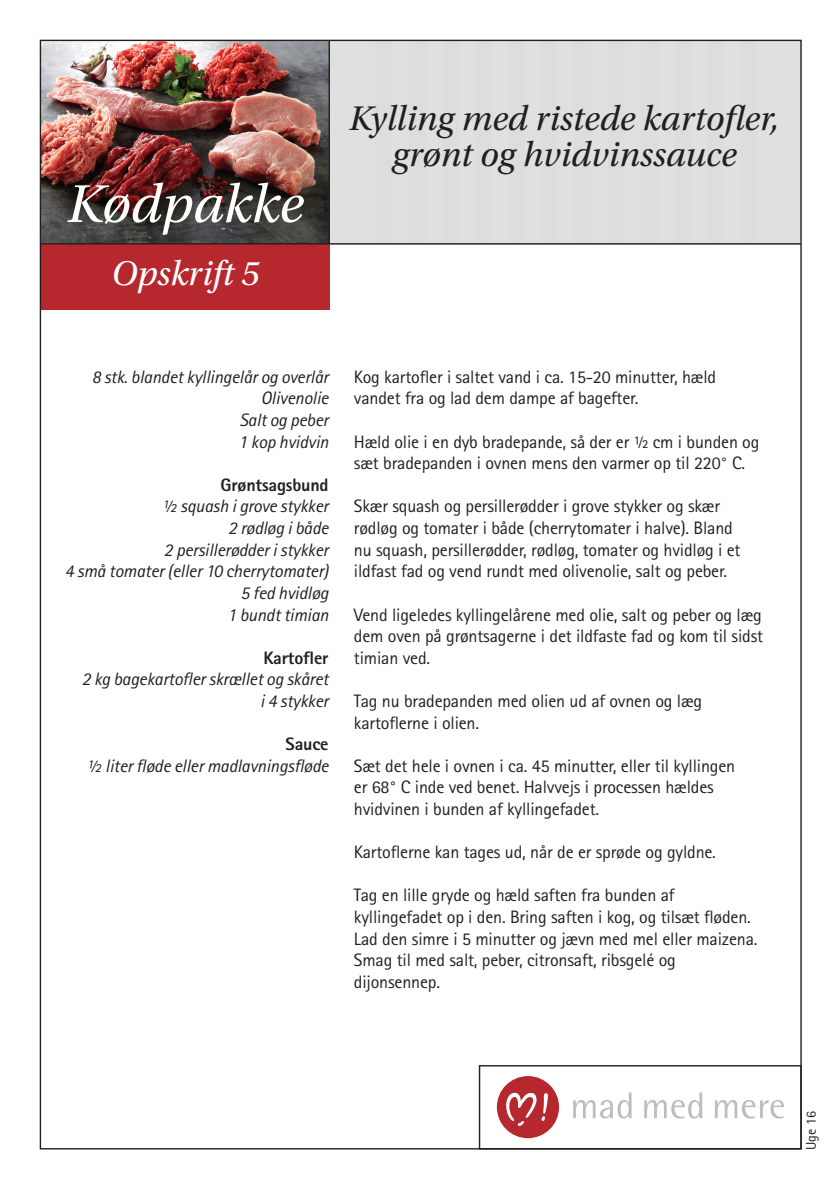
<style>
.page{position:relative;width:840px;height:1191px;background:#fff}
.page>*{position:absolute;margin:0;border:0;box-sizing:border-box;transform-origin:0 0}
.t1{font:italic 56px "Utopia Std";color:#fff}
.t2{font:italic 36px/36px "Utopia Std";color:#231f20;text-align:center}
.t3{font:italic 36px "Utopia Std";color:#fff}
.t4{font:18px/21.6px "Rotis Sans Serif Std";letter-spacing:-.01em;color:#231f20}
.t5{font:italic 18px/21.6px "Rotis Sans Serif Std";letter-spacing:-.01em;color:#231f20;text-align:right}
.t6{font:800 18px "Rotis Sans Serif Std";letter-spacing:-.01em;color:#231f20}
.t7{font:14px "Rotis Sans Serif Std";color:#231f20}
</style>
<div class="page">
<div style="left:496px;top:1076px;width:62px;height:62px;background:#b7282e;border-radius:50%"></div>
<svg style="left:573px;top:1092px;width:58px;height:26px"></svg>
<svg style="left:644px;top:1092px;width:57px;height:26px"></svg>
<svg style="left:715px;top:1100px;width:68px;height:18px"></svg>
<svg style="left:506px;top:1092px;width:41px;height:34px"></svg>
<div style="left:478px;top:1065px;width:323px;height:84px;border:1px solid #231f20"></div>
<div style="left:41px;top:244px;width:289px;height:65px;background:#b7282e"></div>
<img style="left:42px;top:42px;width:286px;height:201px">
<div style="left:329px;top:40px;width:471px;height:204px;background:#e0e0e0"></div>
<hr style="left:41px;top:243px;width:759px;height:1px;background:#231f20">
<hr style="left:328px;top:41px;width:2px;height:203px;background:#231f20">
<h1 class="t1" style="left:67px;top:173px;width:238px">Kødpakke</h1>
<h2 class="t3" style="left:112px;top:254px;width:149px">Opskrift 5</h2>
<h2 class="t2" style="left:349px;top:101px;width:431px">Kylling med ristede kartofler, grønt og hvidvinssauce</h2>
<p class="t5" style="left:92px;top:366px;width:238px">8 stk. blandet kyllingelår og overlår<br>Olivenolie<br>Salt og peber<br>1 kop hvidvin</p>
<p class="t6" style="left:220px;top:473px;width:109px">Grøntsagsbund</p>
<p class="t5" style="left:65px;top:496px;width:265px">½ squash i grove stykker<br>2 rødløg i både<br>2 persillerødder i stykker<br>4 små tomater (eller 10 cherrytomater)<br>5 fed hvidløg<br>1 bundt timian</p>
<p class="t6" style="left:263px;top:646px;width:67px">Kartofler</p>
<p class="t5" style="left:82px;top:668px;width:248px">2 kg bagekartofler skrællet og skåret i 4 stykker</p>
<p class="t6" style="left:285px;top:732px;width:44px">Sauce</p>
<p class="t5" style="left:87px;top:755px;width:243px">½ liter fløde eller madlavningsfløde</p>
<p class="t4" style="left:354px;top:366px;width:363px">Kog kartofler i saltet vand i ca. 15-20 minutter, hæld vandet fra og lad dem dampe af bagefter.</p>
<p class="t4" style="left:354px;top:430px;width:407px">Hæld olie i en dyb bradepande, så der er ½ cm i bunden og sæt bradepanden i ovnen mens den varmer op til 220° C.</p>
<p class="t4" style="left:354px;top:495px;width:388px">Skær squash og persillerødder i grove stykker og skær rødløg og tomater i både (cherrytomater i halve). Bland nu squash, persillerødder, rødløg, tomater og hvidløg i et ildfast fad og vend rundt med olivenolie, salt og peber.</p>
<p class="t4" style="left:354px;top:603px;width:410px;text-align:justify">Vend ligeledes kyllingelårene med olie, salt og peber og læg dem oven på grøntsagerne i det ildfaste fad og kom til sidst timian ved.</p>
<p class="t4" style="left:354px;top:690px;width:349px">Tag nu bradepanden med olien ud af ovnen og læg kartoflerne i olien.</p>
<p class="t4" style="left:354px;top:754px;width:382px">Sæt det hele i ovnen i ca. 45 minutter, eller til kyllingen er 68° C inde ved benet. Halvvejs i processen hældes hvidvinen i bunden af kyllingefadet.</p>
<p class="t4" style="left:354px;top:841px;width:363px">Kartoflerne kan tages ud, når de er sprøde og gyldne.</p>
<p class="t4" style="left:354px;top:884px;width:405px">Tag en lille gryde og hæld saften fra bunden af kyllingefadet op i den. Bring saften i kog, og tilsæt fløden.<br>Lad den simre i 5 minutter og jævn med mel eller maizena.<br>Smag til med salt, peber, citronsaft, ribsgelé og dijonsennep.</p>
<p class="t7" style="left:802px;top:1149px;width:40px;rotate:-90deg">Uge 16</p>
</div>
